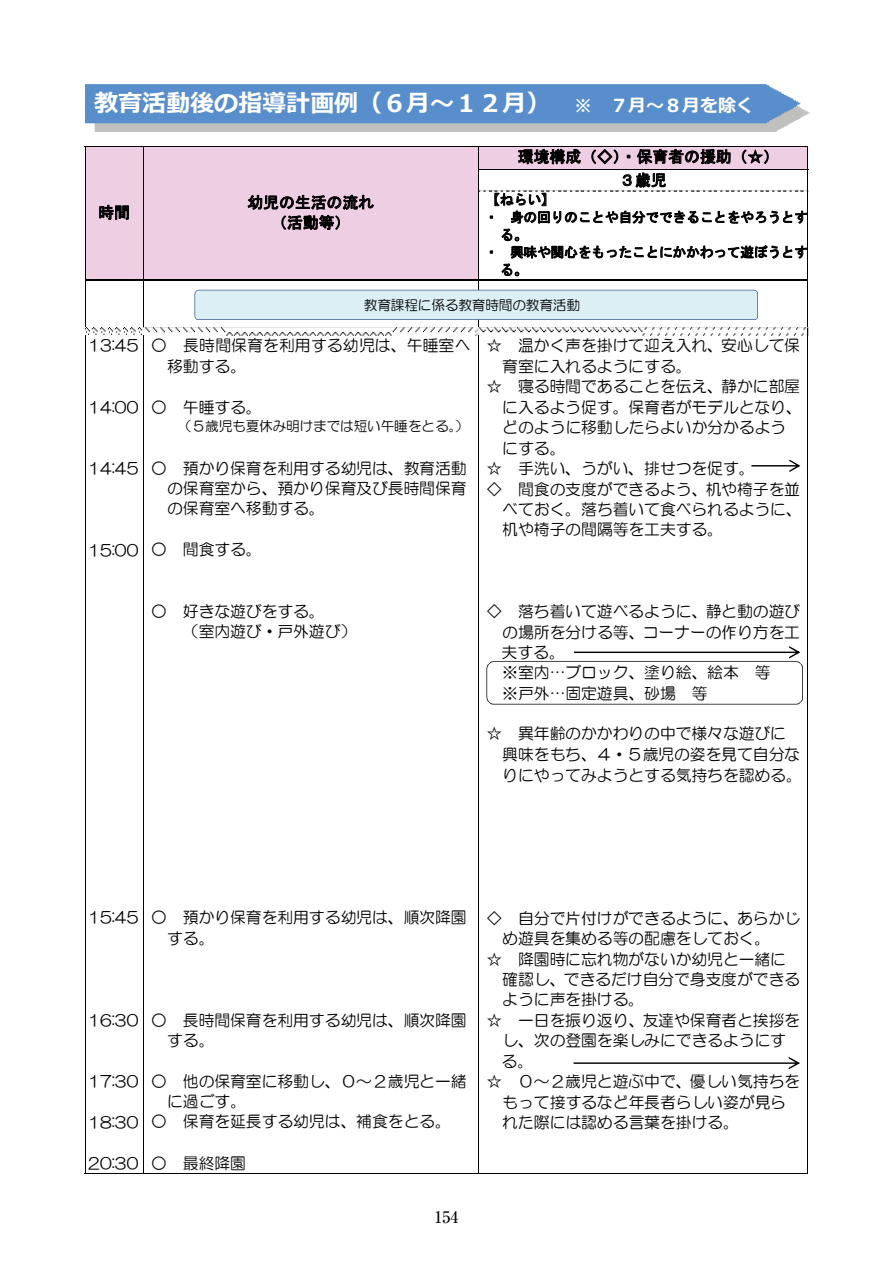
<style>
.page{position:relative;width:893px;height:1263px;background:#fff}
.page>*{position:absolute;margin:0;border:0;box-sizing:border-box;transform-origin:0 0}
.t1{font:700 24.15px "Meiryo";color:#fff}
.t2{font:15.9px/20.5px "HG Maru Gothic MPRO";color:#000}
.t3{font:15.9px/20.1px "MS Gothic";color:#000;text-align:center}
.t4{font:500 15.9px "Ryumin Pro";color:#000}
.t5{font:13.65px "MS Gothic";color:#000}
.t6{font:13.65px "HG Maru Gothic MPRO";color:#000}
.s1{font-size:18px}
</style>
<div class="page">
<div style="left:85px;top:147px;width:58px;height:132px;background:#eecee2"></div>
<svg style="left:99px;top:205px;width:30px;height:15px"></svg>
<div style="left:144px;top:147px;width:334px;height:132px;background:#eecee2"></div>
<svg style="left:248px;top:195px;width:126px;height:35px"></svg>
<div style="left:479px;top:147px;width:329px;height:22px;background:#eecee2"></div>
<hr style="left:85px;top:146px;width:723px;height:1px;background:#000">
<hr style="left:478px;top:169px;width:330px;height:1px;background:#000">
<svg style="left:85px;top:147px;width:1px;height:44px"></svg>
<svg style="left:143px;top:147px;width:1px;height:44px"></svg>
<svg style="left:478px;top:147px;width:1px;height:42px"></svg>
<img style="left:478px;top:189px;width:12px;height:3px">
<hr style="left:85px;top:191px;width:1px;height:88px;background:#000">
<hr style="left:143px;top:191px;width:1px;height:88px;background:#000">
<hr style="left:478px;top:191px;width:1px;height:88px;background:#000">
<hr style="left:85px;top:279px;width:58px;height:1px;background:#000">
<hr style="left:85px;top:280px;width:58px;height:1px;background:#000">
<hr style="left:145px;top:279px;width:333px;height:1px;background:#000">
<hr style="left:145px;top:280px;width:333px;height:1px;background:#000">
<hr style="left:480px;top:279px;width:328px;height:1px;background:#000">
<hr style="left:480px;top:280px;width:328px;height:1px;background:#000">
<svg style="left:490px;top:147px;width:319px;height:132px"></svg>
<hr style="left:85px;top:281px;width:1px;height:47px;background:#000">
<hr style="left:143px;top:281px;width:1px;height:47px;background:#000">
<hr style="left:478px;top:281px;width:1px;height:47px;background:#000">
<hr style="left:808px;top:281px;width:1px;height:47px;background:#000">
<svg style="left:85px;top:328px;width:57px;height:8px"></svg>
<img style="left:142px;top:326px;width:667px;height:10px">
<svg style="left:476px;top:328px;width:3px;height:8px"></svg>
<hr style="left:85px;top:335px;width:1px;height:839px;background:#000">
<hr style="left:85px;top:1173px;width:58px;height:1px;background:#000">
<hr style="left:143px;top:335px;width:1px;height:839px;background:#000">
<hr style="left:144px;top:1173px;width:334px;height:1px;background:#000">
<hr style="left:478px;top:335px;width:1px;height:839px;background:#000">
<hr style="left:479px;top:1173px;width:329px;height:1px;background:#000">
<hr style="left:808px;top:335px;width:1px;height:839px;background:#000">
<img style="left:85px;top:84px;width:724px;height:47px">
<svg style="left:194px;top:290px;width:564px;height:30px;background:#d4e8ef"></svg>
<svg style="left:486px;top:646px;width:317px;height:58px"></svg>
<svg style="left:751px;top:460px;width:49px;height:12px"></svg>
<svg style="left:574px;top:1057px;width:226px;height:12px"></svg>
<h1 class="t1" style="left:94px;top:87px;width:662px">教育活動後の指導計画例（６月～１２月） <span class="s1">※ ７月～８月を除く</span></h1>
<p class="t3" style="left:98px;top:202px;width:33px">時間</p>
<p class="t3" style="left:247px;top:192px;width:128px">幼児の生活の流れ（活動等）</p>
<p class="t3" style="left:619px;top:145px;width:161px;line-height:23.4px;text-align:left;text-indent:-102px">環境構成（◇）・保育者の援助（☆）<br>３歳児</p>
<p class="t5" style="left:486px;top:193px;width:70px">【ねらい】</p>
<p class="t5" style="left:485px;top:210px;width:325px">・ 身の回りのことや自分でできることをやろうとす</p>
<p class="t5" style="left:500px;top:228px;width:29px">る。</p>
<p class="t5" style="left:485px;top:245px;width:325px">・ 興味や関心をもったことにかかわって遊ぼうとす</p>
<p class="t5" style="left:500px;top:263px;width:29px">る。</p>
<p class="t2" style="left:88px;top:335px;width:52px">13:45</p>
<p class="t2" style="left:88px;top:396px;width:52px">14:00</p>
<p class="t2" style="left:88px;top:458px;width:52px">14:45</p>
<p class="t2" style="left:88px;top:539px;width:52px">15:00</p>
<p class="t6" style="left:364px;top:298px;width:218px">教育課程に係る教育時間の教育活動</p>
<p class="t2" style="left:167px;top:335px;width:305px;text-indent:-16px">○ 長時間保育を利用する幼児は、午睡室へ移動する。</p>
<p class="t2" style="left:151px;top:397px;width:112px">○ 午睡する。</p>
<p class="t6" style="left:178px;top:419px;width:292px">（５歳児も夏休み明けまでは短い午睡をとる。）</p>
<p class="t2" style="left:167px;top:458px;width:301px;text-align:justify;text-indent:-16px">○ 預かり保育を利用する幼児は、教育活動の保育室から、預かり保育及び長時間保育の保育室へ移動する。</p>
<p class="t2" style="left:151px;top:539px;width:112px">○ 間食する。</p>
<p class="t2" style="left:486px;top:335px;width:315px">☆ 温かく声を掛けて迎え入れ、安心して保</p>
<p class="t2" style="left:502px;top:356px;width:191px">育室に入れるようにする。</p>
<p class="t2" style="left:486px;top:376px;width:315px">☆ 寝る時間であることを伝え、静かに部屋</p>
<p class="t2" style="left:502px;top:397px;width:301px">に入るよう促す。保育者がモデルとなり、</p>
<p class="t2" style="left:502px;top:417px;width:285px">どのように移動したらよいか分かるよう</p>
<p class="t2" style="left:502px;top:437px;width:65px">にする。</p>
<p class="t2" style="left:486px;top:458px;width:270px">☆ 手洗い、うがい、排せつを促す。</p>
<p class="t2" style="left:486px;top:478px;width:315px">◇ 間食の支度ができるよう、机や椅子を並</p>
<p class="t2" style="left:502px;top:499px;width:301px">べておく。落ち着いて食べられるように、</p>
<p class="t2" style="left:502px;top:519px;width:222px">机や椅子の間隔等を工夫する。</p>
<p class="t2" style="left:183px;top:601px;width:175px;text-indent:-32px">○ 好きな遊びをする。<br>（室内遊び・戸外遊び）</p>
<p class="t2" style="left:502px;top:601px;width:300px;text-indent:-15px">◇ 落ち着いて遊べるように、静と動の遊びの場所を分ける等、コーナーの作り方を工夫する。<br>※室内…ブロック、塗り絵、絵本 等<br>※戸外…固定遊具、砂場 等</p>
<p class="t2" style="left:502px;top:723px;width:301px;text-indent:-16px">☆ 異年齢のかかわりの中で様々な遊びに興味をもち、４・５歳児の姿を見て自分なりにやってみようとする気持ちを認める。</p>
<p class="t2" style="left:88px;top:907px;width:52px">15:45</p>
<p class="t2" style="left:167px;top:907px;width:301px;text-indent:-16px">○ 預かり保育を利用する幼児は、順次降園する。</p>
<p class="t2" style="left:88px;top:1009px;width:52px">16:30</p>
<p class="t2" style="left:88px;top:1071px;width:52px">17:30</p>
<p class="t2" style="left:88px;top:1111px;width:52px">18:30</p>
<p class="t2" style="left:88px;top:1152px;width:52px">20:30</p>
<p class="t2" style="left:167px;top:1010px;width:301px;line-height:20.1px;text-indent:-16px">○ 長時間保育を利用する幼児は、順次降園する。</p>
<p class="t2" style="left:167px;top:1071px;width:301px;text-indent:-16px">○ 他の保育室に移動し、０～２歳児と一緒に過ごす。</p>
<p class="t2" style="left:151px;top:1111px;width:301px">○ 保育を延長する幼児は、補食をとる。</p>
<p class="t2" style="left:151px;top:1152px;width:96px">○ 最終降園</p>
<p class="t4" style="left:434px;top:1204px;width:25px">154</p>
<p class="t2" style="left:486px;top:907px;width:315px">◇ 自分で片付けができるように、あらかじ</p>
<p class="t2" style="left:502px;top:928px;width:269px">め遊具を集める等の配慮をしておく。</p>
<p class="t2" style="left:486px;top:948px;width:301px">☆ 降園時に忘れ物がないか幼児と一緒に</p>
<p class="t2" style="left:502px;top:969px;width:299px">確認し、できるだけ自分で身支度ができる</p>
<p class="t2" style="left:502px;top:989px;width:143px">ように声を掛ける。</p>
<p class="t2" style="left:486px;top:1010px;width:315px">☆ 一日を振り返り、友達や保育者と挨拶を</p>
<p class="t2" style="left:502px;top:1030px;width:285px">し、次の登園を楽しみにできるようにす</p>
<p class="t2" style="left:502px;top:1050px;width:33px">る。</p>
<p class="t2" style="left:486px;top:1071px;width:315px">☆ ０～２歳児と遊ぶ中で、優しい気持ちを</p>
<p class="t2" style="left:502px;top:1091px;width:285px">もって接するなど年長者らしい姿が見ら</p>
<p class="t2" style="left:502px;top:1112px;width:238px">れた際には認める言葉を掛ける。</p>
</div>
